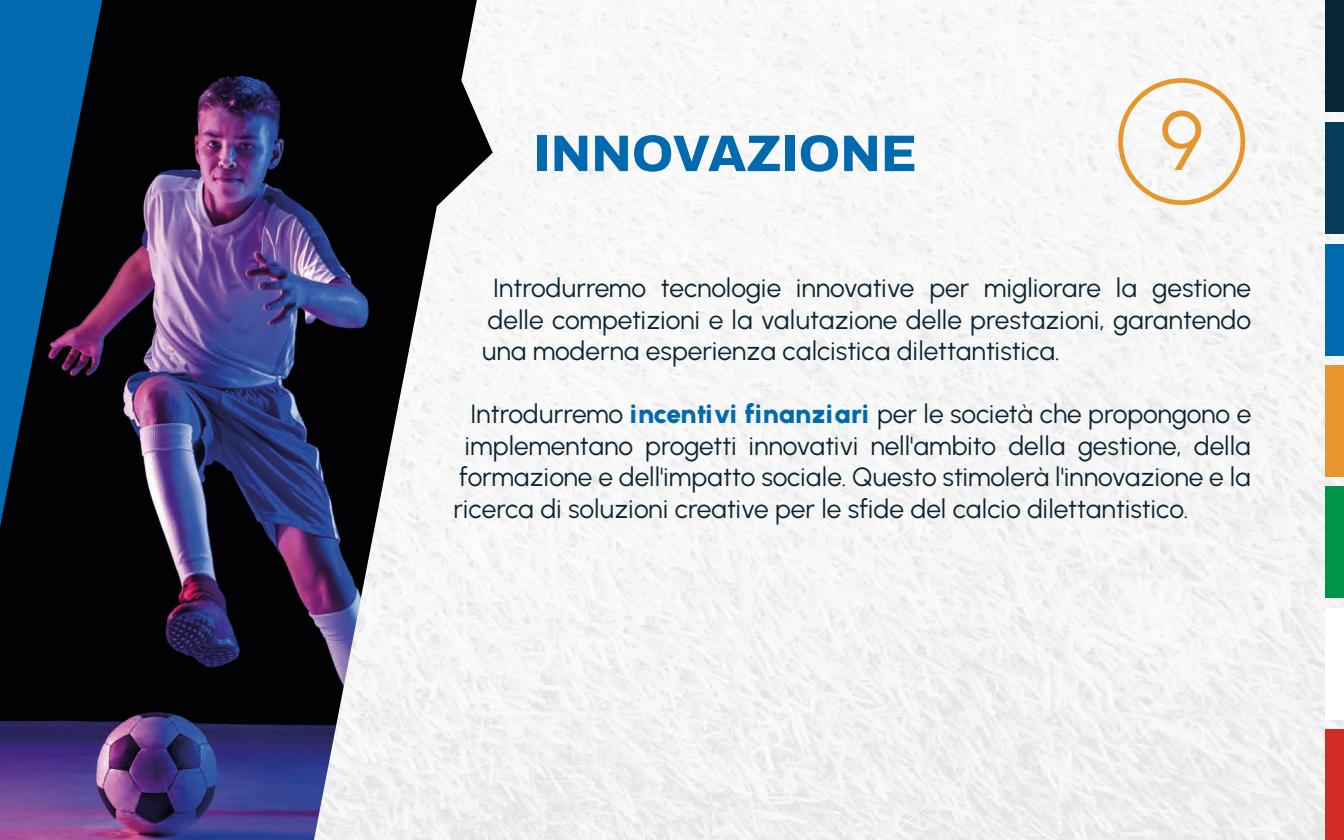
<style>
.page{position:relative;width:1344px;height:840px;background:#fff}
.page>*{position:absolute;margin:0;border:0;box-sizing:border-box;transform-origin:0 0}
.t1{font:83.56px "Urbanist";color:#e7962e}
.t2{font:600 51.54px "Archivo";color:#016aae}
.t3{font:26.25px/31.5px "Urbanist";letter-spacing:-.005em;color:#092534;text-align:justify}
.s1{color:#016aae}
</style>
<div class="page">
<img style="left:593px;top:0;width:595px;height:498px">
<img style="left:1188px;top:0;width:156px;height:840px">
<img style="left:493px;top:498px;width:696px;height:342px">
<svg style="left:1118px;top:78px;width:127px;height:127px"></svg>
<img style="left:0;top:0;width:493px;height:840px">
<div style="left:1326px;top:244px;width:18px;height:112px;background:#016aae"></div>
<div style="left:1326px;top:122px;width:18px;height:112px;background:#063b5a"></div>
<div style="left:1326px;top:0;width:18px;height:112px;background:#092534"></div>
<div style="left:1326px;top:365px;width:18px;height:112px;background:#e7962e"></div>
<div style="left:1326px;top:487px;width:18px;height:111px;background:#00944a"></div>
<div style="left:1326px;top:608px;width:18px;height:112px;background:#fff"></div>
<div style="left:1326px;top:729px;width:18px;height:111px;background:#d12d25"></div>
<h2 class="t2" style="left:534px;top:115px;width:385px">INNOVAZIONE</h2>
<h1 class="t1" style="left:1160px;top:91px;width:45px">9</h1>
<p class="t3" style="left:482px;top:272px;width:771px;text-indent:11px">Introdurremo tecnologie innovative per migliorare la gestione delle competizioni e la valutazione delle prestazioni, garantendo una moderna esperienza calcistica dilettantistica.</p>
<p class="t3" style="left:471px;top:398px;width:782px">Introdurremo <span class="s1">incentivi finanziari</span> per le società che propongono e</p>
<p class="t3" style="left:465px;top:430px;width:788px">implementano progetti innovativi nell'ambito della gestione, della</p>
<p class="t3" style="left:459px;top:461px;width:793px">formazione e dell'impatto sociale. Questo stimolerà l'innovazione e la</p>
<p class="t3" style="left:454px;top:493px;width:736px">ricerca di soluzioni creative per le sfide del calcio dilettantistico.</p>
</div>
